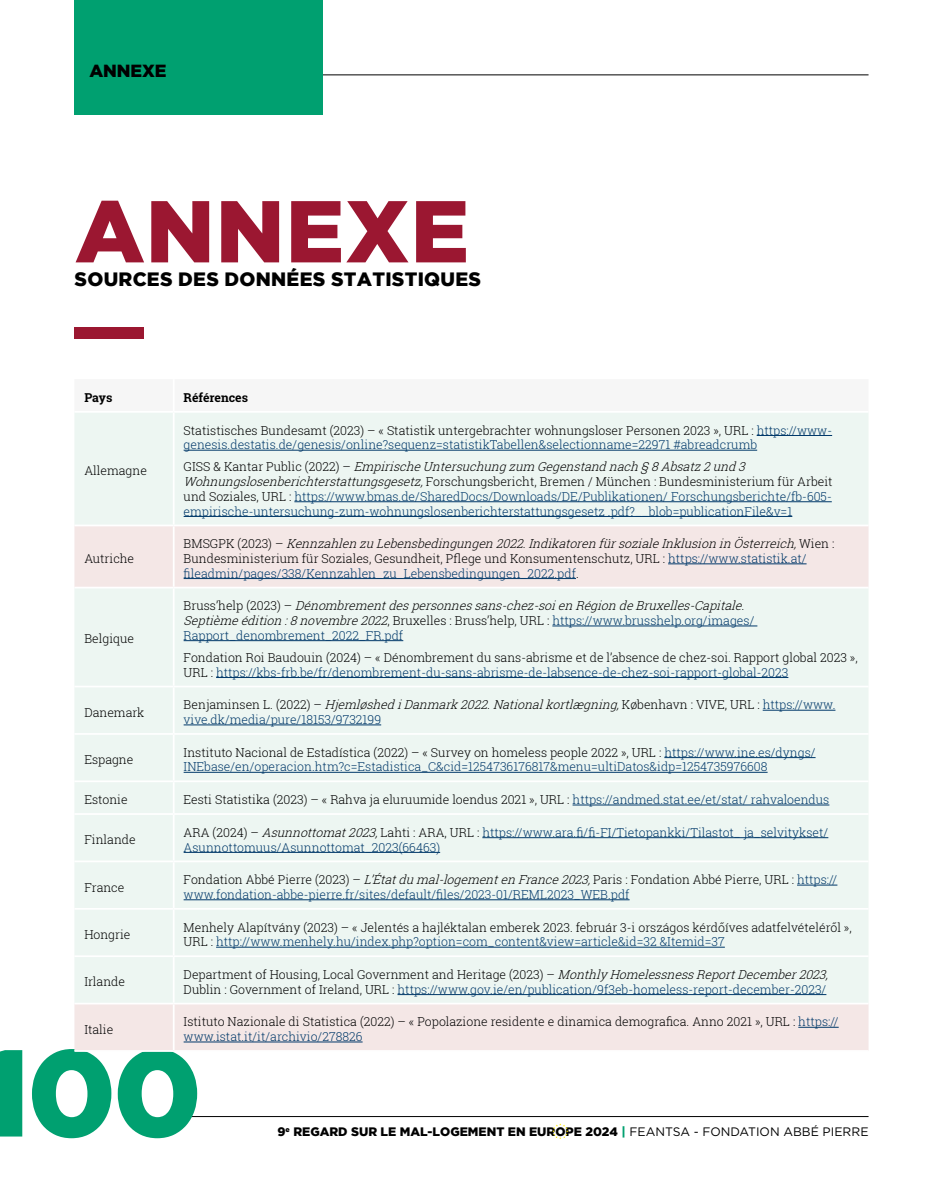
<style>
.page{position:relative;width:943px;height:1191px;background:#fff}
.page>*{position:absolute;margin:0;border:0;box-sizing:border-box;transform-origin:0 0}
.t1{font:900 122.5px "Gotham";color:#00a070}
.t2{font:900 87.5px "Gotham";letter-spacing:.015em;color:#9b1731}
.t3{font:900 19.25px "Gotham";letter-spacing:.015em;color:#000}
.t4{font:900 17.5px "Gotham";letter-spacing:-.005em;color:#000}
.t5{font:300 12.25px/14.7px "Roboto Slab";color:#003869}
.t6{font:300 12.25px/14.7px "Roboto Slab";color:#000}
.t7{font:italic 300 12.25px/14.7px "Roboto Slab";color:#000}
.t8{font:900 12.25px "Gotham";color:#000}
.t9{font:700 12.25px "Roboto Slab";color:#000}
.s1{color:#000}
.s2{font-style:italic;color:#000}
.s3{font-style:italic}
.s4{color:#003869}
.s5{font-style:normal}
.s6{font-style:normal;color:#003869}
.s7{color:#00a070}
.s8{font-weight:400}
</style>
<div class="page">
<hr style="left:179px;top:1116px;width:689px;height:1px;background:#000">
<hr style="left:319px;top:74px;width:549px;height:1px;background:#000">
<div style="left:74px;top:0;width:248px;height:114px;background:#00a070"></div>
<div style="left:74px;top:327px;width:70px;height:12px;background:#9b1731"></div>
<div style="left:74px;top:413px;width:794px;height:111px;background:#edf6f2"></div>
<svg style="left:74px;top:526px;width:794px;height:524px;background:#edf2ef"></svg>
<hr style="left:173px;top:413px;width:1px;height:111px;background:#fff">
<hr style="left:173px;top:526px;width:1px;height:60px;background:#fff">
<hr style="left:74px;top:586px;width:100px;height:2px;background:#fff">
<hr style="left:174px;top:586px;width:694px;height:2px;background:#fff">
<hr style="left:173px;top:588px;width:1px;height:97px;background:#fff">
<hr style="left:74px;top:685px;width:100px;height:2px;background:#fff">
<hr style="left:174px;top:685px;width:694px;height:2px;background:#fff">
<hr style="left:173px;top:687px;width:1px;height:46px;background:#fff">
<hr style="left:74px;top:733px;width:100px;height:2px;background:#fff">
<hr style="left:174px;top:733px;width:694px;height:2px;background:#fff">
<hr style="left:173px;top:735px;width:1px;height:45px;background:#fff">
<hr style="left:74px;top:780px;width:100px;height:2px;background:#fff">
<hr style="left:174px;top:780px;width:694px;height:2px;background:#fff">
<hr style="left:173px;top:782px;width:1px;height:31px;background:#fff">
<hr style="left:74px;top:813px;width:100px;height:2px;background:#fff">
<hr style="left:174px;top:813px;width:694px;height:2px;background:#fff">
<hr style="left:173px;top:815px;width:1px;height:45px;background:#fff">
<hr style="left:74px;top:860px;width:100px;height:2px;background:#fff">
<hr style="left:174px;top:860px;width:694px;height:2px;background:#fff">
<hr style="left:173px;top:862px;width:1px;height:46px;background:#fff">
<hr style="left:74px;top:908px;width:100px;height:1px;background:#fff">
<hr style="left:174px;top:908px;width:694px;height:1px;background:#fff">
<hr style="left:173px;top:909px;width:1px;height:46px;background:#fff">
<hr style="left:74px;top:955px;width:100px;height:2px;background:#fff">
<hr style="left:174px;top:955px;width:694px;height:2px;background:#fff">
<hr style="left:173px;top:957px;width:1px;height:45px;background:#fff">
<hr style="left:74px;top:1002px;width:100px;height:2px;background:#fff">
<hr style="left:174px;top:1002px;width:694px;height:2px;background:#fff">
<hr style="left:173px;top:1004px;width:1px;height:46px;background:#fff">
<hr style="left:756px;top:435px;width:76px;height:1px;background:#003869">
<hr style="left:184px;top:450px;width:573px;height:1px;background:#003869">
<hr style="left:294px;top:501px;width:537px;height:1px;background:#003869">
<hr style="left:184px;top:516px;width:608px;height:1px;background:#003869">
<hr style="left:668px;top:563px;width:138px;height:1px;background:#003869">
<hr style="left:184px;top:578px;width:392px;height:1px;background:#003869">
<hr style="left:552px;top:625px;width:205px;height:1px;background:#003869">
<hr style="left:184px;top:640px;width:219px;height:1px;background:#003869">
<hr style="left:216px;top:677px;width:572px;height:1px;background:#003869">
<hr style="left:762px;top:710px;width:73px;height:1px;background:#003869">
<hr style="left:184px;top:724px;width:197px;height:1px;background:#003869">
<hr style="left:664px;top:757px;width:151px;height:1px;background:#003869">
<hr style="left:184px;top:772px;width:583px;height:1px;background:#003869">
<hr style="left:572px;top:804px;width:257px;height:1px;background:#003869">
<hr style="left:482px;top:837px;width:346px;height:1px;background:#003869">
<hr style="left:184px;top:852px;width:256px;height:1px;background:#003869">
<hr style="left:797px;top:884px;width:40px;height:1px;background:#003869">
<hr style="left:184px;top:899px;width:445px;height:1px;background:#003869">
<hr style="left:216px;top:947px;width:509px;height:1px;background:#003869">
<hr style="left:397px;top:994px;width:429px;height:1px;background:#003869">
<hr style="left:798px;top:1027px;width:40px;height:1px;background:#003869">
<hr style="left:184px;top:1041px;width:178px;height:1px;background:#003869">
<svg style="left:552px;top:1123px;width:16px;height:16px"></svg>
<h3 class="t4" style="left:89px;top:61px;width:79px">ANNEXE</h3>
<h2 class="t2" style="left:75px;top:181px;width:395px">ANNEXE</h2>
<h3 class="t3" style="left:75px;top:267px;width:408px">SOURCES DES DONNÉES STATISTIQUES</h3>
<p class="t9" style="left:84px;top:389px;width:30px">Pays</p>
<p class="t9" style="left:184px;top:389px;width:66px">Références</p>
<p class="t6" style="left:84px;top:463px;width:64px">Allemagne</p>
<p class="t6" style="left:84px;top:551px;width:51px">Autriche</p>
<p class="t6" style="left:84px;top:631px;width:51px">Belgique</p>
<p class="t5" style="left:184px;top:422px;width:650px"><span class="s1">Statistisches Bundesamt (2023) – « Statistik untergebrachter wohnungsloser Personen 2023 », URL :</span> https://www&shy;genesis.destatis.de/genesis/online?sequenz=statistikTabellen&amp;selectionname=22971 #abreadcrumb</p>
<p class="t5" style="left:184px;top:459px;width:650px"><span class="s1">G I S S &amp; K a n t a r P u b l i c ( 2 0 2 2 ) –</span> <span class="s2">EmpirischeUntersuchungzum Gegenstandnach§8Absatz2und3<br>Wohnungslosenberichterstattungsgesetz,</span><span class="s1">Forschungsbericht, Bremen / München : Bundesministerium für Arbeit und Soziales, URL :</span> https://www.bmas.de/SharedDocs/Downloads/DE/Publikationen/ Forschungsberichte/fb-605- empirische-untersuchung-zum-wohnungslosenberichterstattungsgesetz .pdf?__blob=publicationFile&amp;v=1</p>
<p class="t6" style="left:184px;top:536px;width:652px">B M S G P K ( 2 0 2 3 ) – <span class="s3">KennzahlenzuLebensbedingungen2022.IndikatorenfürsozialeInklusioninÖsterreich,</span>W i e n :<br>Bundesministerium für Soziales, Gesundheit, Pflege und Konsumentenschutz, URL : <span class="s4">https://www.statistik.at/ fileadmin/pages/338/Kennzahlen_zu_Lebensbedingungen_2022.pdf</span>.</p>
<p class="t7" style="left:184px;top:598px;width:572px"><span class="s5">B r u s s ’ h e l p ( 2 0 2 3 ) –</span> Dénombrementdespersonnessans-chez-soienRégiondeBruxelles-Capitale.<br>Septièmeédition:8novembre2022<span class="s5">, Bruxelles : Bruss’help, URL :</span> <span class="s6">https://www.brusshelp.org/images/<br>Rapport_denombrement_2022_FR.pdf</span></p>
<p class="t6" style="left:184px;top:650px;width:675px">Fondation Roi Baudouin (2024) – « Dénombrement du sans-abrisme et de l’absence de chez-soi. Rapport global 2023 »,<br>URL : <span class="s4">https://kbs-frb.be/fr/denombrement-du-sans-abrisme-de-labsence-de-chez-soi-rapport-global-2023</span></p>
<p class="t6" style="left:84px;top:704px;width:61px">Danemark</p>
<p class="t5" style="left:184px;top:697px;width:653px"><span class="s1">Benjaminsen L. (2022) –</span> <span class="s2">HjemløshediDanmark2022.Nationalkortlægning,</span><span class="s1">København : VIVE, URL :</span> https://www. vive.dk/media/pure/18153/9732199</p>
<p class="t6" style="left:84px;top:752px;width:51px">Espagne</p>
<p class="t5" style="left:184px;top:744px;width:633px"><span class="s1">Instituto Nacional de Estadística (2022) – « Survey on homeless people 2022 », URL :</span> https://www.ine.es/dyngs/<br>INEbase/en/operacion.htm?c=Estadistica_C&amp;cid=1254736176817&amp;menu=ultiDatos&amp;idp=1254735976608</p>
<p class="t6" style="left:84px;top:792px;width:45px">Estonie</p>
<p class="t6" style="left:184px;top:792px;width:647px">Eesti Statistika (2023) – « Rahva ja eluruumide loendus 2021 », URL : <span class="s4">https://andmed.stat.ee/et/stat/ rahvaloendus</span></p>
<p class="t6" style="left:84px;top:832px;width:53px">Finlande</p>
<p class="t5" style="left:184px;top:824px;width:646px"><span class="s1">ARA (2024) –</span> <span class="s2">Asunnottomat2023,</span><span class="s1">Lahti : ARA, URL :</span> https://www.ara.fi/fi-FI/Tietopankki/Tilastot_ ja_selvitykset/<br>Asunnottomuus/Asunnottomat_2023(66463)</p>
<p class="t6" style="left:84px;top:879px;width:42px">France</p>
<p class="t5" style="left:184px;top:872px;width:655px"><span class="s1">Fondation Abbé Pierre (2023) –</span> <span class="s2">L’Étatdumal-logementenFrance2023,</span><span class="s1">Paris : Fondation Abbé Pierre, URL :</span> https:// www.fondation-abbe-pierre.fr/sites/default/files/2023-01/REML2023_WEB.pdf</p>
<p class="t6" style="left:84px;top:926px;width:48px">Hongrie</p>
<p class="t6" style="left:184px;top:919px;width:669px">Menhely Alapítvány (2023) – « Jelentés a hajléktalan emberek 2023. február 3-i országos kérdőíves adatfelvételéről »,<br>URL : <span class="s4">http://www.menhely.hu/index.php?option=com_content&amp;view=article&amp;id=32 &amp;Itemid=37</span></p>
<p class="t6" style="left:84px;top:974px;width:42px">Irlande</p>
<p class="t6" style="left:184px;top:967px;width:650px">Department of Housing, Local Government and Heritage (2023) – <span class="s3">MonthlyHomelessnessReportDecember2023,<br></span>Dublin : Government of Ireland, URL : <span class="s4">https://www.gov.ie/en/publication/9f3eb-homeless-report-december-2023/</span></p>
<p class="t6" style="left:84px;top:1021px;width:30px">Italie</p>
<p class="t6" style="left:184px;top:1014px;width:656px">Istituto Nazionale di Statistica (2022) – « Popolazione residente e dinamica demografica. Anno 2021 », URL : <span class="s4">https:// www.istat.it/it/archivio/278826</span></p>
<h1 class="t1" style="left:-21px;top:1022px;width:225px">100</h1>
<p class="t8" style="left:277px;top:1124px;width:592px">9<sup>e</sup> REGARD SUR LE MAL-LOGEMENT EN EUROPE 2024 <span class="s7">|</span> <span class="s8">FEANTSA - FONDATION ABBÉ PIERRE</span></p>
</div>
